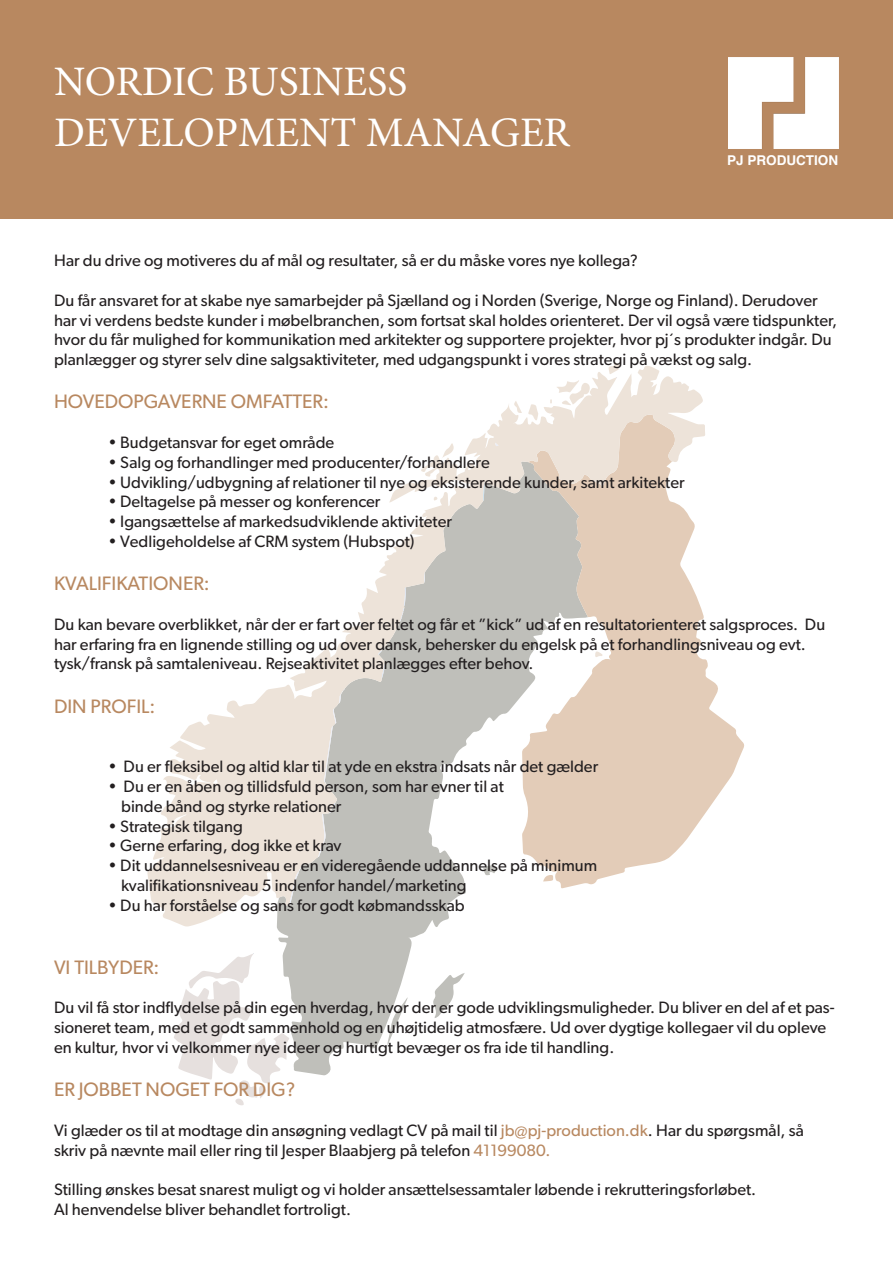
<style>
.page{position:relative;width:893px;height:1263px;background:#fff}
.page>*{position:absolute;margin:0;border:0;box-sizing:border-box;transform-origin:0 0}
.t1{font:42px "Minion Pro";color:#fff}
.t2{font:19.5px "Gibson";color:#b88860}
.t3{font:16.5px/19.8px "Gibson";color:#231f20}
.t4{font:700 13.5px "Helvetica";color:#fff}
.s1{color:#b88860}
</style>
<div class="page">
<svg style="left:277px;top:926px;width:161px;height:149px;fill:#bfbfba"></svg>
<svg style="left:705px;top:659px;width:39px;height:155px"></svg>
<svg style="left:147px;top:366px;width:558px;height:560px"></svg>
<svg style="left:528px;top:404px;width:10px;height:16px"></svg>
<svg style="left:483px;top:865px;width:14px;height:10px"></svg>
<svg style="left:543px;top:875px;width:10px;height:6px"></svg>
<svg style="left:514px;top:401px;width:8px;height:12px"></svg>
<svg style="left:595px;top:651px;width:8px;height:6px"></svg>
<svg style="left:434px;top:497px;width:4px;height:4px"></svg>
<svg style="left:550px;top:380px;width:40px;height:25px"></svg>
<svg style="left:442px;top:443px;width:12px;height:17px"></svg>
<svg style="left:433px;top:973px;width:32px;height:46px"></svg>
<svg style="left:387px;top:997px;width:21px;height:49px"></svg>
<svg style="left:609px;top:362px;width:12px;height:16px"></svg>
<svg style="left:382px;top:663px;width:3px;height:16px"></svg>
<svg style="left:400px;top:587px;width:6px;height:34px"></svg>
<svg style="left:174px;top:953px;width:121px;height:152px"></svg>
<svg style="left:318px;top:803px;width:17px;height:54px"></svg>
<svg style="left:289px;top:864px;width:14px;height:41px"></svg>
<svg style="left:378px;top:648px;width:6px;height:7px"></svg>
<svg style="left:483px;top:483px;width:2px;height:18px"></svg>
<svg style="left:324px;top:687px;width:23px;height:98px;background:#d0ccc6"></svg>
<svg style="left:213px;top:779px;width:4px;height:4px"></svg>
<svg style="left:495px;top:443px;width:4px;height:3px"></svg>
<svg style="left:474px;top:454px;width:7px;height:3px"></svg>
<div style="left:1px;top:1px;width:891px;height:217px;background:#b88860"></div>
<div style="left:0;top:0;width:893px;height:219px;border:2px solid #b88860"></div>
<img style="left:728px;top:57px;width:111px;height:91px">
<p class="t1" style="left:54px;top:54px;width:355px">NORDIC BUSINESS</p>
<p class="t1" style="left:54px;top:104px;width:517px">DEVELOPMENT MANAGER</p>
<p class="t4" style="left:727px;top:150px;width:113px">PJ PRODUCTION</p>
<p class="t3" style="left:54px;top:250px;width:585px">Har du drive og motiveres du af mål og resultater, så er du måske vores nye kollega?</p>
<p class="t3" style="left:54px;top:290px;width:785px">Du får ansvaret for at skabe nye samarbejder på Sjælland og i Norden (Sverige, Norge og Finland). Derudover har vi verdens bedste kunder i møbelbranchen, som fortsat skal holdes orienteret. Der vil også være tidspunkter, hvor du får mulighed for kommunikation med arkitekter og supportere projekter, hvor pj´s produkter indgår. Du planlægger og styrer selv dine salgsaktiviteter, med udgangspunkt i vores strategi på vækst og salg.</p>
<p class="t2" style="left:54px;top:390px;width:277px">HOVEDOPGAVERNE OMFATTER:</p>
<p class="t3" style="left:108px;top:432px;width:228px">• Budgetansvar for eget område</p>
<p class="t3" style="left:108px;top:452px;width:383px">• Salg og forhandlinger med producenter/forhandlere</p>
<p class="t3" style="left:108px;top:472px;width:578px">• Udvikling/udbygning af relationer til nye og eksisterende kunder, samt arkitekter</p>
<p class="t3" style="left:108px;top:492px;width:274px">• Deltagelse på messer og konferencer</p>
<p class="t3" style="left:108px;top:511px;width:345px">• Igangsættelse af markedsudviklende aktiviteter</p>
<p class="t3" style="left:108px;top:531px;width:308px">• Vedligeholdelse af CRM system (Hubspot)</p>
<p class="t2" style="left:54px;top:572px;width:157px">KVALIFIKATIONER:</p>
<p class="t3" style="left:54px;top:614px;width:773px">Du kan bevare overblikket, når der er fart over feltet og får et ”kick” ud af en resultatorienteret salgsproces. Du har erfaring fra en lignende stilling og ud over dansk, behersker du engelsk på et forhandlingsniveau og evt. tysk/fransk på samtaleniveau. Rejseaktivitet planlægges efter behov.</p>
<p class="t2" style="left:54px;top:694px;width:103px">DIN PROFIL:</p>
<p class="t3" style="left:108px;top:756px;width:492px">• Du er fleksibel og altid klar til at yde en ekstra indsats når det gælder</p>
<p class="t3" style="left:108px;top:776px;width:397px">• Du er en åben og tillidsfuld person, som har evner til at</p>
<p class="t3" style="left:121px;top:796px;width:222px">binde bånd og styrke relationer</p>
<p class="t3" style="left:108px;top:816px;width:136px">• Strategisk tilgang</p>
<p class="t3" style="left:108px;top:835px;width:235px">• Gerne erfaring, dog ikke et krav</p>
<p class="t3" style="left:108px;top:855px;width:491px">• Dit uddannelsesniveau er en videregående uddannelse på minimum</p>
<p class="t3" style="left:121px;top:875px;width:347px">kvalifikationsniveau 5 indenfor handel/marketing</p>
<p class="t3" style="left:108px;top:895px;width:358px">• Du har forståelse og sans for godt købmandsskab</p>
<p class="t2" style="left:54px;top:955px;width:107px">VI TILBYDER:</p>
<p class="t3" style="left:54px;top:997px;width:782px">Du vil få stor indflydelse på din egen hverdag, hvor der er gode udviklingsmuligheder. Du bliver en del af et pas&shy;sioneret team, med et godt sammenhold og en uhøjtidelig atmosfære. Ud over dygtige kollegaer vil du opleve en kultur, hvor vi velkommer nye ideer og hurtigt bevæger os fra ide til handling.</p>
<p class="t2" style="left:54px;top:1078px;width:243px">ER JOBBET NOGET FOR DIG?</p>
<p class="t3" style="left:54px;top:1120px;width:751px">Vi glæder os til at modtage din ansøgning vedlagt CV på mail til <span class="s1">jb@pj-production.dk</span>. Har du spørgsmål, så skriv på nævnte mail eller ring til Jesper Blaabjerg på telefon <span class="s1">41199080.</span></p>
<p class="t3" style="left:54px;top:1179px;width:704px">Stilling ønskes besat snarest muligt og vi holder ansættelsessamtaler løbende i rekrutteringsforløbet.</p>
<p class="t3" style="left:54px;top:1199px;width:299px">Al henvendelse bliver behandlet fortroligt.</p>
</div>
